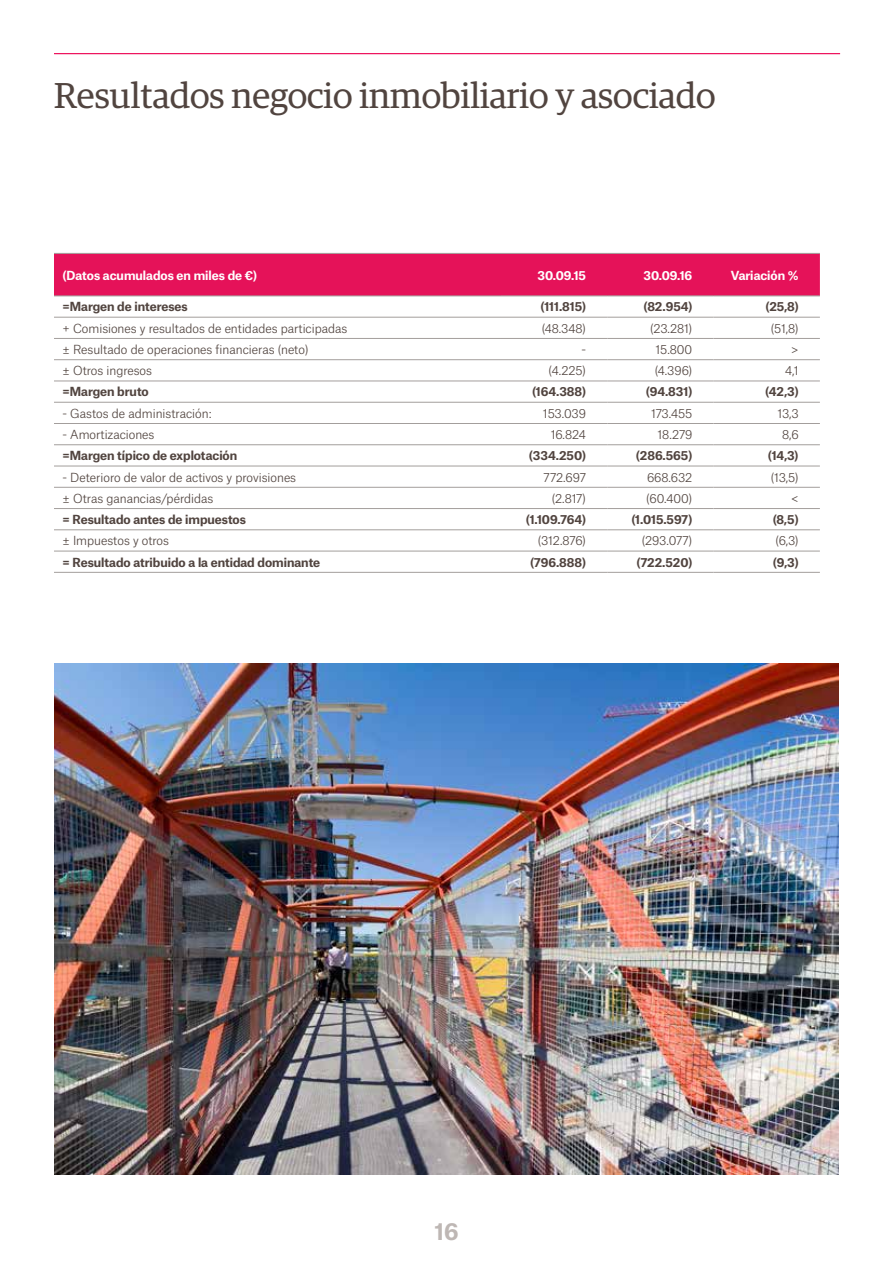
<style>
.page{position:relative;width:893px;height:1263px;background:#fff}
.page>*{position:absolute;margin:0;border:0;box-sizing:border-box;transform-origin:0 0}
.t1{font:36px "Popular Serif";color:#51443f}
.t2{font:700 22.5px "Popular Sans";color:#beb7b4}
.t3{font:300 12px "Popular Sans";color:#51443f}
.t4{font:700 12px "Popular Sans";color:#51443f}
.t5{font:700 12px "Popular Sans";color:#fff}
</style>
<div class="page">
<div style="left:54px;top:254px;width:766px;height:42px;background:#e51259"></div>
<svg style="left:501px;top:316px;width:319px;height:256px"></svg>
<hr style="left:54px;top:253px;width:447px;height:1px;background:#a39e9c">
<hr style="left:501px;top:253px;width:106px;height:1px;background:#a39e9c">
<hr style="left:607px;top:253px;width:107px;height:1px;background:#a39e9c">
<hr style="left:714px;top:253px;width:106px;height:1px;background:#a39e9c">
<hr style="left:54px;top:296px;width:447px;height:1px;background:#a39e9c">
<hr style="left:501px;top:296px;width:106px;height:1px;background:#a39e9c">
<hr style="left:607px;top:296px;width:107px;height:1px;background:#a39e9c">
<hr style="left:714px;top:296px;width:106px;height:1px;background:#a39e9c">
<hr style="left:54px;top:317px;width:447px;height:1px;background:#a39e9c">
<hr style="left:501px;top:317px;width:106px;height:1px;background:#a39e9c">
<hr style="left:607px;top:317px;width:107px;height:1px;background:#a39e9c">
<hr style="left:714px;top:317px;width:106px;height:1px;background:#a39e9c">
<hr style="left:54px;top:338px;width:447px;height:1px;background:#a39e9c">
<hr style="left:501px;top:338px;width:106px;height:1px;background:#a39e9c">
<hr style="left:607px;top:338px;width:107px;height:1px;background:#a39e9c">
<hr style="left:714px;top:338px;width:106px;height:1px;background:#a39e9c">
<hr style="left:54px;top:359px;width:447px;height:1px;background:#a39e9c">
<hr style="left:501px;top:359px;width:106px;height:1px;background:#a39e9c">
<hr style="left:607px;top:359px;width:107px;height:1px;background:#a39e9c">
<hr style="left:714px;top:359px;width:106px;height:1px;background:#a39e9c">
<hr style="left:54px;top:381px;width:447px;height:1px;background:#a39e9c">
<hr style="left:501px;top:381px;width:106px;height:1px;background:#a39e9c">
<hr style="left:607px;top:381px;width:107px;height:1px;background:#a39e9c">
<hr style="left:714px;top:381px;width:106px;height:1px;background:#a39e9c">
<hr style="left:54px;top:402px;width:447px;height:1px;background:#a39e9c">
<hr style="left:501px;top:402px;width:106px;height:1px;background:#a39e9c">
<hr style="left:607px;top:402px;width:107px;height:1px;background:#a39e9c">
<hr style="left:714px;top:402px;width:106px;height:1px;background:#a39e9c">
<hr style="left:54px;top:423px;width:447px;height:1px;background:#a39e9c">
<hr style="left:501px;top:423px;width:106px;height:1px;background:#a39e9c">
<hr style="left:607px;top:423px;width:107px;height:1px;background:#a39e9c">
<hr style="left:714px;top:423px;width:106px;height:1px;background:#a39e9c">
<hr style="left:54px;top:444px;width:447px;height:1px;background:#a39e9c">
<hr style="left:501px;top:444px;width:106px;height:1px;background:#a39e9c">
<hr style="left:607px;top:444px;width:107px;height:1px;background:#a39e9c">
<hr style="left:714px;top:444px;width:106px;height:1px;background:#a39e9c">
<hr style="left:54px;top:466px;width:447px;height:1px;background:#a39e9c">
<hr style="left:501px;top:466px;width:106px;height:1px;background:#a39e9c">
<hr style="left:607px;top:466px;width:107px;height:1px;background:#a39e9c">
<hr style="left:714px;top:466px;width:106px;height:1px;background:#a39e9c">
<hr style="left:54px;top:487px;width:447px;height:1px;background:#a39e9c">
<hr style="left:501px;top:487px;width:106px;height:1px;background:#a39e9c">
<hr style="left:607px;top:487px;width:107px;height:1px;background:#a39e9c">
<hr style="left:714px;top:487px;width:106px;height:1px;background:#a39e9c">
<hr style="left:54px;top:508px;width:447px;height:1px;background:#a39e9c">
<hr style="left:501px;top:508px;width:106px;height:1px;background:#a39e9c">
<hr style="left:607px;top:508px;width:107px;height:1px;background:#a39e9c">
<hr style="left:714px;top:508px;width:106px;height:1px;background:#a39e9c">
<hr style="left:54px;top:529px;width:447px;height:1px;background:#a39e9c">
<hr style="left:501px;top:529px;width:106px;height:1px;background:#a39e9c">
<hr style="left:607px;top:529px;width:107px;height:1px;background:#a39e9c">
<hr style="left:714px;top:529px;width:106px;height:1px;background:#a39e9c">
<hr style="left:54px;top:551px;width:447px;height:1px;background:#a39e9c">
<hr style="left:501px;top:551px;width:106px;height:1px;background:#a39e9c">
<hr style="left:607px;top:551px;width:107px;height:1px;background:#a39e9c">
<hr style="left:714px;top:551px;width:106px;height:1px;background:#a39e9c">
<hr style="left:54px;top:572px;width:447px;height:1px;background:#a39e9c">
<hr style="left:501px;top:572px;width:106px;height:1px;background:#a39e9c">
<hr style="left:607px;top:572px;width:107px;height:1px;background:#a39e9c">
<hr style="left:714px;top:572px;width:106px;height:1px;background:#a39e9c">
<hr style="left:54px;top:53px;width:786px;height:1px;background:#ed135d">
<img style="left:54px;top:663px;width:785px;height:512px">
<h1 class="t1" style="left:54px;top:71px;width:663px">Resultados negocio inmobiliario y asociado</h1>
<p class="t5" style="left:63px;top:265px;width:196px">(Datos acumulados en miles de €)</p>
<p class="t5" style="left:538px;top:265px;width:50px">30.09.15</p>
<p class="t5" style="left:644px;top:265px;width:50px">30.09.16</p>
<p class="t5" style="left:731px;top:265px;width:69px">Variación %</p>
<p class="t4" style="left:62px;top:297px;width:127px">=Margen de intereses</p>
<p class="t4" style="left:540px;top:297px;width:47px">(111.815)</p>
<p class="t4" style="left:643px;top:297px;width:50px">(82.954)</p>
<p class="t4" style="left:765px;top:297px;width:35px">(25,8)</p>
<p class="t3" style="left:62px;top:319px;width:286px">+ Comisiones y resultados de entidades participadas</p>
<p class="t3" style="left:542px;top:319px;width:46px">(48.348)</p>
<p class="t3" style="left:650px;top:319px;width:44px">(23.281)</p>
<p class="t3" style="left:771px;top:319px;width:29px">(51,8)</p>
<p class="t3" style="left:62px;top:340px;width:247px">± Resultado de operaciones financieras (neto)</p>
<p class="t3" style="left:581px;top:340px;width:6px">-</p>
<p class="t3" style="left:656px;top:340px;width:38px">15.800</p>
<p class="t3" style="left:791px;top:340px;width:9px">&gt;</p>
<p class="t3" style="left:63px;top:361px;width:91px">± Otros ingresos</p>
<p class="t3" style="left:549px;top:361px;width:39px">(4.225)</p>
<p class="t3" style="left:655px;top:361px;width:39px">(4.396)</p>
<p class="t3" style="left:785px;top:361px;width:15px">4,1</p>
<p class="t4" style="left:63px;top:382px;width:88px">=Margen bruto</p>
<p class="t4" style="left:532px;top:382px;width:56px">(164.388)</p>
<p class="t4" style="left:646px;top:382px;width:48px">(94.831)</p>
<p class="t4" style="left:765px;top:382px;width:35px">(42,3)</p>
<p class="t3" style="left:63px;top:404px;width:151px">- Gastos de administración:</p>
<p class="t3" style="left:543px;top:404px;width:45px">153.039</p>
<p class="t3" style="left:651px;top:404px;width:43px">173.455</p>
<p class="t3" style="left:777px;top:404px;width:23px">13,3</p>
<p class="t3" style="left:62px;top:425px;width:93px">- Amortizaciones</p>
<p class="t3" style="left:551px;top:425px;width:37px">16.824</p>
<p class="t3" style="left:658px;top:425px;width:36px">18.279</p>
<p class="t3" style="left:782px;top:425px;width:18px">8,6</p>
<p class="t4" style="left:62px;top:446px;width:176px">=Margen típico de explotación</p>
<p class="t4" style="left:529px;top:446px;width:59px">(334.250)</p>
<p class="t4" style="left:636px;top:446px;width:58px">(286.565)</p>
<p class="t4" style="left:768px;top:446px;width:32px">(14,3)</p>
<p class="t3" style="left:63px;top:467px;width:235px">- Deterioro de valor de activos y provisiones</p>
<p class="t3" style="left:544px;top:467px;width:44px">772.697</p>
<p class="t3" style="left:647px;top:467px;width:47px">668.632</p>
<p class="t3" style="left:771px;top:467px;width:29px">(13,5)</p>
<p class="t3" style="left:63px;top:489px;width:152px">± Otras ganancias/pérdidas</p>
<p class="t3" style="left:552px;top:489px;width:36px">(2.817)</p>
<p class="t3" style="left:646px;top:489px;width:48px">(60.400)</p>
<p class="t3" style="left:791px;top:489px;width:9px">&lt;</p>
<p class="t4" style="left:63px;top:510px;width:185px">= Resultado antes de impuestos</p>
<p class="t4" style="left:526px;top:510px;width:62px">(1.109.764)</p>
<p class="t4" style="left:631px;top:510px;width:62px">(1.015.597)</p>
<p class="t4" style="left:773px;top:510px;width:27px">(8,5)</p>
<p class="t3" style="left:63px;top:531px;width:108px">± Impuestos y otros</p>
<p class="t3" style="left:538px;top:531px;width:50px">(312.876)</p>
<p class="t3" style="left:642px;top:531px;width:52px">(293.077)</p>
<p class="t3" style="left:775px;top:531px;width:25px">(6,3)</p>
<p class="t4" style="left:62px;top:552px;width:259px">= Resultado atribuido a la entidad dominante</p>
<p class="t4" style="left:530px;top:552px;width:57px">(796.888)</p>
<p class="t4" style="left:636px;top:552px;width:57px">(722.520)</p>
<p class="t4" style="left:773px;top:552px;width:27px">(9,3)</p>
<h2 class="t2" style="left:435px;top:1213px;width:25px">16</h2>
</div>
